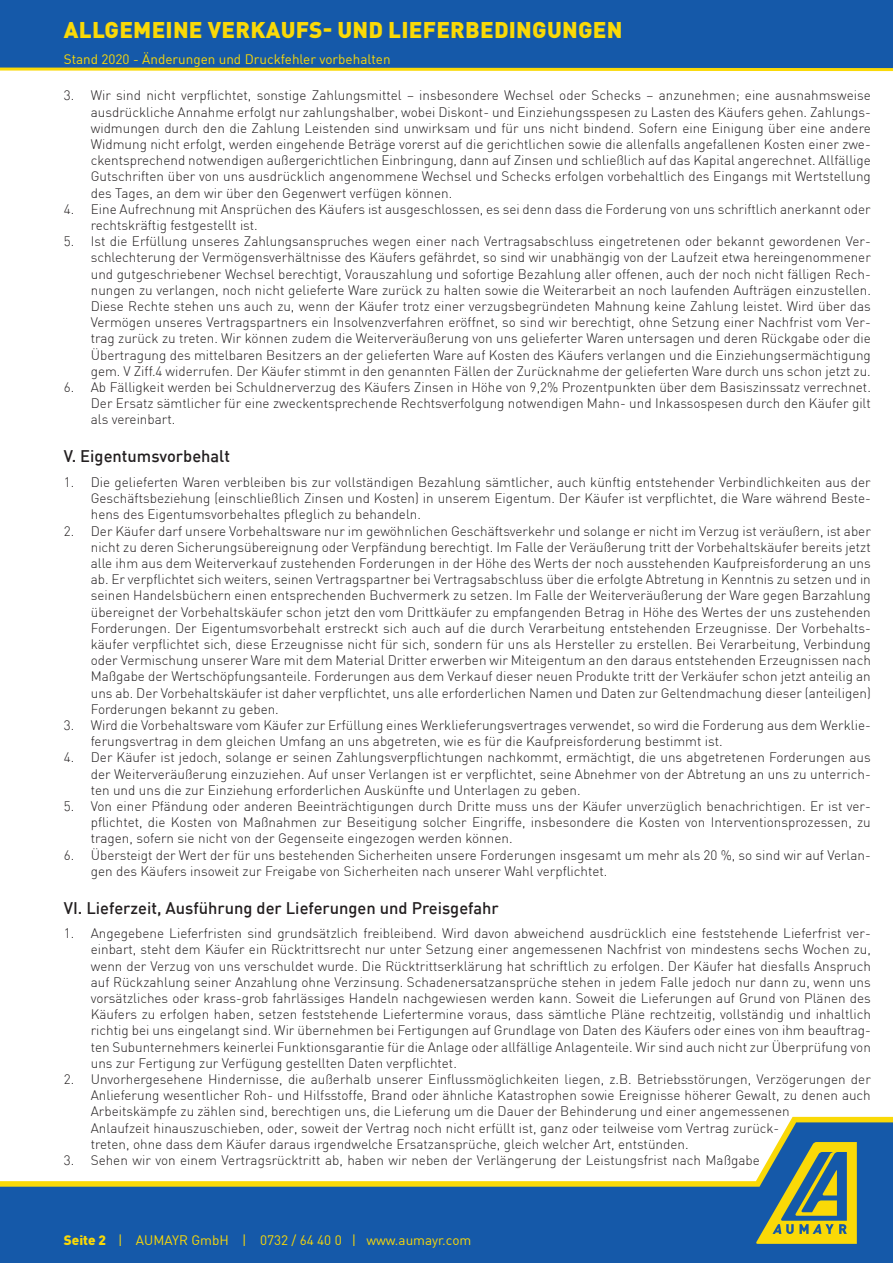
<style>
.page{position:relative;width:893px;height:1263px;background:#fff}
.page>*{position:absolute;margin:0;border:0;box-sizing:border-box;transform-origin:0 0}
.t1{font:900 22.5px "DIN Pro";letter-spacing:.01em;color:#fad907}
.t2{font:500 16.5px "DIN";color:#231f20}
.t3{font:300 13.5px/16.2px "DIN";color:#231f20;text-align:justify}
.t4{font:13.5px "DIN";color:#fad907}
.s1{font-family:"DIN Pro";font-weight:900}
</style>
<div class="page">
<div style="left:0;top:1187px;width:893px;height:76px;background:#1559a9"></div>
<svg style="left:0;top:1117px;width:893px;height:70px"></svg>
<svg style="left:756px;top:1142px;width:101px;height:102px"></svg>
<div style="left:0;top:0;width:893px;height:69px;background:#1559a9"></div>
<svg style="left:0;top:67px;width:893px;height:5px"></svg>
<h1 class="t1" style="left:64px;top:15px;width:560px">ALLGEMEINE VERKAUFS- UND LIEFERBEDINGUNGEN</h1>
<p class="t4" style="left:64px;top:50px;width:328px">Stand 2020 - Änderungen und Druckfehler vorbehalten</p>
<p class="t3" style="left:91px;top:87px;width:782px;text-indent:-27px">3. Wir sind nicht verpflichtet, sonstige Zahlungsmittel – insbesondere Wechsel oder Schecks – anzunehmen; eine ausnahmsweise ausdrückliche Annahme erfolgt nur zahlungshalber, wobei Diskont- und Einziehungsspesen zu Lasten des Käufers gehen. Zahlungs&shy;widmungen durch den die Zahlung Leistenden sind unwirksam und für uns nicht bindend. Sofern eine Einigung über eine andere Widmung nicht erfolgt, werden eingehende Beträge vorerst auf die gerichtlichen sowie die allenfalls angefallenen Kosten einer zwe&shy;ckentsprechend notwendigen außergerichtlichen Einbringung, dann auf Zinsen und schließlich auf das Kapital angerechnet. Allfällige Gutschriften über von uns ausdrücklich angenommene Wechsel und Schecks erfolgen vorbehaltlich des Eingangs mit Wertstellung des Tages, an dem wir über den Gegenwert verfügen können.</p>
<p class="t3" style="left:91px;top:201px;width:781px;text-indent:-27px">4. Eine Aufrechnung mit Ansprüchen des Käufers ist ausgeschlossen, es sei denn dass die Forderung von uns schriftlich anerkannt oder rechtskräftig festgestellt ist.</p>
<p class="t3" style="left:91px;top:233px;width:782px;text-indent:-27px">5. Ist die Erfüllung unseres Zahlungsanspruches wegen einer nach Vertragsabschluss eingetretenen oder bekannt gewordenen Ver&shy;schlechterung der Vermögensverhältnisse des Käufers gefährdet, so sind wir unabhängig von der Laufzeit etwa hereingenommener und gutgeschriebener Wechsel berechtigt, Vorauszahlung und sofortige Bezahlung aller offenen, auch der noch nicht fälligen Rech&shy;nungen zu verlangen, noch nicht gelieferte Ware zurück zu halten sowie die Weiterarbeit an noch laufenden Aufträgen einzustellen.<br>Diese Rechte stehen uns auch zu, wenn der Käufer trotz einer verzugsbegründeten Mahnung keine Zahlung leistet. Wird über das Vermögen unseres Vertragspartners ein Insolvenzverfahren eröffnet, so sind wir berechtigt, ohne Setzung einer Nachfrist vom Ver&shy;trag zurück zu treten. Wir können zudem die Weiterveräußerung von uns gelieferter Waren untersagen und deren Rückgabe oder die Übertragung des mittelbaren Besitzers an der gelieferten Ware auf Kosten des Käufers verlangen und die Einziehungsermächtigung gem. V Ziff.4 widerrufen. Der Käufer stimmt in den genannten Fällen der Zurücknahme der gelieferten Ware durch uns schon jetzt zu.</p>
<p class="t3" style="left:91px;top:379px;width:782px;text-indent:-27px">6. Ab Fälligkeit werden bei Schuldnerverzug des Käufers Zinsen in Höhe von 9,2% Prozentpunkten über dem Basiszinssatz verrechnet.<br>Der Ersatz sämtlicher für eine zweckentsprechende Rechtsverfolgung notwendigen Mahn- und Inkassospesen durch den Käufer gilt als vereinbart.</p>
<p class="t2" style="left:64px;top:446px;width:168px">V. Eigentumsvorbehalt</p>
<p class="t3" style="left:91px;top:474px;width:782px;text-indent:-27px">1. Die gelieferten Waren verbleiben bis zur vollständigen Bezahlung sämtlicher, auch künftig entstehender Verbindlichkeiten aus der Geschäftsbeziehung (einschließlich Zinsen und Kosten) in unserem Eigentum. Der Käufer ist verpflichtet, die Ware während Beste&shy;hens des Eigentumsvorbehaltes pfleglich zu behandeln.</p>
<p class="t3" style="left:91px;top:522px;width:782px;text-indent:-27px">2. Der Käufer darf unsere Vorbehaltsware nur im gewöhnlichen Geschäftsverkehr und solange er nicht im Verzug ist veräußern, ist aber nicht zu deren Sicherungsübereignung oder Verpfändung berechtigt. Im Falle der Veräußerung tritt der Vorbehaltskäufer bereits jetzt alle ihm aus dem Weiterverkauf zustehenden Forderungen in der Höhe des Werts der noch ausstehenden Kaufpreisforderung an uns ab. Er verpflichtet sich weiters, seinen Vertragspartner bei Vertragsabschluss über die erfolgte Abtretung in Kenntnis zu setzen und in seinen Handelsbüchern einen entsprechenden Buchvermerk zu setzen. Im Falle der Weiterveräußerung der Ware gegen Barzahlung übereignet der Vorbehaltskäufer schon jetzt den vom Drittkäufer zu empfangenden Betrag in Höhe des Wertes der uns zustehenden Forderungen. Der Eigentumsvorbehalt erstreckt sich auch auf die durch Verarbeitung entstehenden Erzeugnisse. Der Vorbehalts&shy;käufer verpflichtet sich, diese Erzeugnisse nicht für sich, sondern für uns als Hersteller zu erstellen. Bei Verarbeitung, Verbindung oder Vermischung unserer Ware mit dem Material Dritter erwerben wir Miteigentum an den daraus entstehenden Erzeugnissen nach Maßgabe der Wertschöpfungsanteile. Forderungen aus dem Verkauf dieser neuen Produkte tritt der Verkäufer schon jetzt anteilig an uns ab. Der Vorbehaltskäufer ist daher verpflichtet, uns alle erforderlichen Namen und Daten zur Geltendmachung dieser (anteiligen)<br>Forderungen bekannt zu geben.</p>
<p class="t3" style="left:91px;top:717px;width:781px;text-indent:-27px">3. Wird die Vorbehaltsware vom Käufer zur Erfüllung eines Werklieferungsvertrages verwendet, so wird die Forderung aus dem Werklie&shy;ferungsvertrag in dem gleichen Umfang an uns abgetreten, wie es für die Kaufpreisforderung bestimmt ist.</p>
<p class="t3" style="left:91px;top:749px;width:782px;text-indent:-27px">4. Der Käufer ist jedoch, solange er seinen Zahlungsverpflichtungen nachkommt, ermächtigt, die uns abgetretenen Forderungen aus der Weiterveräußerung einzuziehen. Auf unser Verlangen ist er verpflichtet, seine Abnehmer von der Abtretung an uns zu unterrich&shy;ten und uns die zur Einziehung erforderlichen Auskünfte und Unterlagen zu geben.</p>
<p class="t3" style="left:91px;top:798px;width:782px;text-indent:-27px">5. Von einer Pfändung oder anderen Beeinträchtigungen durch Dritte muss uns der Käufer unverzüglich benachrichtigen. Er ist ver&shy;pflichtet, die Kosten von Maßnahmen zur Beseitigung solcher Eingriffe, insbesondere die Kosten von Interventionsprozessen, zu tragen, sofern sie nicht von der Gegenseite eingezogen werden können.</p>
<p class="t3" style="left:91px;top:846px;width:781px;text-indent:-27px">6. Übersteigt der Wert der für uns bestehenden Sicherheiten unsere Forderungen insgesamt um mehr als 20 %, so sind wir auf Verlan&shy;gen des Käufers insoweit zur Freigabe von Sicherheiten nach unserer Wahl verpflichtet.</p>
<p class="t2" style="left:64px;top:897px;width:436px">VI. Lieferzeit, Ausführung der Lieferungen und Preisgefahr</p>
<p class="t3" style="left:91px;top:925px;width:782px;text-indent:-27px">1. Angegebene Lieferfristen sind grundsätzlich freibleibend. Wird davon abweichend ausdrücklich eine feststehende Lieferfrist ver&shy;einbart, steht dem Käufer ein Rücktrittsrecht nur unter Setzung einer angemessenen Nachfrist von mindestens sechs Wochen zu, wenn der Verzug von uns verschuldet wurde. Die Rücktrittserklärung hat schriftlich zu erfolgen. Der Käufer hat diesfalls Anspruch auf Rückzahlung seiner Anzahlung ohne Verzinsung. Schadenersatzansprüche stehen in jedem Falle jedoch nur dann zu, wenn uns vorsätzliches oder krass-grob fahrlässiges Handeln nachgewiesen werden kann. Soweit die Lieferungen auf Grund von Plänen des Käufers zu erfolgen haben, setzen feststehende Liefertermine voraus, dass sämtliche Pläne rechtzeitig, vollständig und inhaltlich richtig bei uns eingelangt sind. Wir übernehmen bei Fertigungen auf Grundlage von Daten des Käufers oder eines von ihm beauftrag&shy;ten Subunternehmers keinerlei Funktionsgarantie für die Anlage oder allfällige Anlagenteile. Wir sind auch nicht zur Überprüfung von uns zur Fertigung zur Verfügung gestellten Daten verpflichtet.</p>
<p class="t3" style="left:91px;top:1071px;width:782px;text-align:left;text-indent:-27px">2. Unvorhergesehene Hindernisse, die außerhalb unserer Einflussmöglichkeiten liegen, z.B. Betriebsstörungen, Verzögerungen der Anlieferung wesentlicher Roh- und Hilfsstoffe, Brand oder ähnliche Katastrophen sowie Ereignisse höherer Gewalt, zu denen auch Arbeitskämpfe zu zählen sind, berechtigen uns, die Lieferung um die Dauer der Behinderung und einer angemessenen<br>Anlaufzeit hinauszuschieben, oder, soweit der Vertrag noch nicht erfüllt ist, ganz oder teilweise vom Vertrag zurück-<br>treten, ohne dass dem Käufer daraus irgendwelche Ersatzansprüche, gleich welcher Art, entstünden.</p>
<p class="t3" style="left:64px;top:1152px;width:697px">3. Sehen wir von einem Vertragsrücktritt ab, haben wir neben der Verlängerung der Leistungsfrist nach Maßgabe</p>
<p class="t4" style="left:64px;top:1231px;width:409px"><span class="s1">Seite 2</span> | AUMAYR GmbH | 0732 / 64 40 0 | www.aumayr.com</p>
</div>
